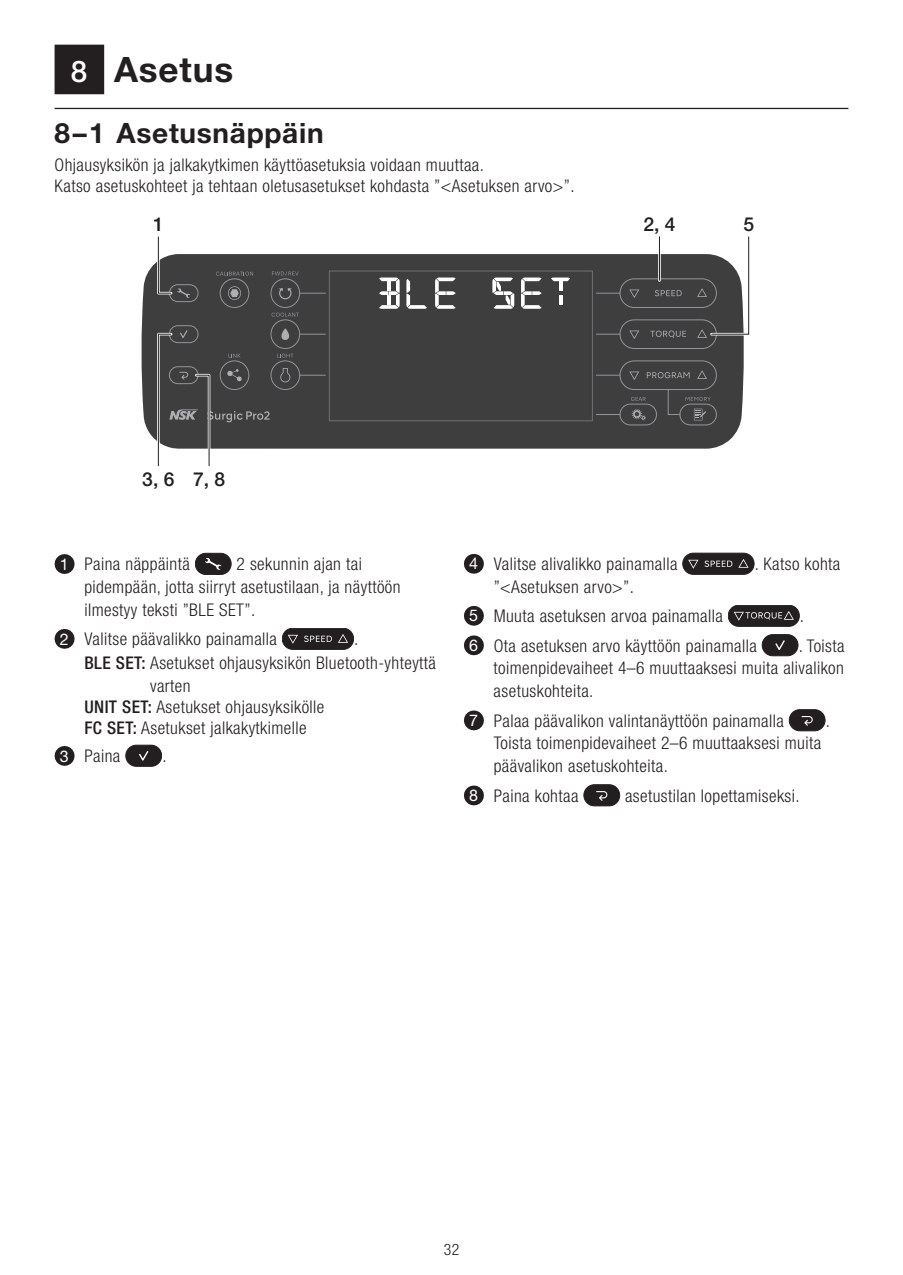
<style>
.page{position:relative;width:903px;height:1275px;background:#fff}
.page>*{position:absolute;margin:0;border:0;box-sizing:border-box;transform-origin:0 0}
.t1{font:700 35px "Helvetica Neue LT Pro";letter-spacing:.025em;color:#231f20}
.t2{font:700 28px "Helvetica Neue LT Pro";letter-spacing:.025em;color:#231f20}
.t3{font:500 19.25px "Helvetica Neue LT Pro";color:#231f20}
.t4{font:300 condensed 17.5px/22.8px "Helvetica Neue LT Pro";letter-spacing:.025em;color:#231f20}
.t5{font:300 condensed 15.75px "Helvetica Neue LT Pro";color:#231f20}
.s1{font-weight:500;font-size:29.75px;color:#fff}
.s2{font-weight:400;font-stretch:normal;font-size:16.1px;color:#fff}
.s3{font-weight:500}
</style>
<div class="page">
<div style="left:55px;top:45px;width:50px;height:49px;background:#231f20"></div>
<hr style="left:55px;top:108px;width:793px;height:1px;background:#231f20">
<div style="left:141px;top:254px;width:603px;height:195px;background:#3e3e3f"></div>
<div style="left:329px;top:271px;width:263px;height:150px;border:1px solid #6f7073"></div>
<svg style="left:551px;top:278px;width:19px;height:27px"></svg>
<svg style="left:521px;top:278px;width:21px;height:31px"></svg>
<svg style="left:492px;top:278px;width:22px;height:31px"></svg>
<svg style="left:435px;top:278px;width:21px;height:31px"></svg>
<svg style="left:406px;top:279px;width:21px;height:30px"></svg>
<svg style="left:379px;top:278px;width:21px;height:31px"></svg>
<svg style="left:228px;top:286px;width:13px;height:14px"></svg>
<svg style="left:280px;top:368px;width:11px;height:14px"></svg>
<svg style="left:281px;top:328px;width:8px;height:13px"></svg>
<svg style="left:629px;top:289px;width:10px;height:9px"></svg>
<svg style="left:629px;top:331px;width:10px;height:8px"></svg>
<svg style="left:697px;top:370px;width:10px;height:9px"></svg>
<svg style="left:629px;top:372px;width:10px;height:8px"></svg>
<svg style="left:279px;top:288px;width:13px;height:11px"></svg>
<svg style="left:655px;top:290px;width:27px;height:6px"></svg>
<svg style="left:650px;top:331px;width:36px;height:7px"></svg>
<svg style="left:647px;top:372px;width:43px;height:6px"></svg>
<svg style="left:632px;top:409px;width:14px;height:11px"></svg>
<div style="left:679px;top:404px;width:38px;height:21px;border:1px solid #939598;border-radius:10px"></div>
<div style="left:271px;top:278px;width:29px;height:30px;border:1px solid #939598;border-radius:50%"></div>
<div style="left:620px;top:278px;width:97px;height:30px;border:1px solid #939598;border-radius:14px"></div>
<div style="left:620px;top:320px;width:97px;height:29px;border:1px solid #939598;border-radius:14px"></div>
<div style="left:620px;top:361px;width:97px;height:29px;border:1px solid #939598;border-radius:14px"></div>
<div style="left:220px;top:278px;width:29px;height:30px;border:1px solid #939598;border-radius:50%"></div>
<div style="left:271px;top:361px;width:29px;height:29px;border:1px solid #939598;border-radius:50%"></div>
<div style="left:271px;top:320px;width:29px;height:29px;border:1px solid #939598;border-radius:50%"></div>
<div style="left:620px;top:404px;width:37px;height:21px;border:1px solid #939598;border-radius:10px"></div>
<svg style="left:596px;top:293px;width:24px;height:1px"></svg>
<svg style="left:596px;top:334px;width:24px;height:1px"></svg>
<svg style="left:596px;top:375px;width:24px;height:1px"></svg>
<svg style="left:300px;top:293px;width:25px;height:1px"></svg>
<svg style="left:300px;top:334px;width:25px;height:1px"></svg>
<svg style="left:300px;top:375px;width:25px;height:1px"></svg>
<svg style="left:596px;top:414px;width:24px;height:1px"></svg>
<div style="left:169px;top:325px;width:29px;height:18px;border:1px solid #939598;border-radius:8px"></div>
<div style="left:169px;top:284px;width:29px;height:18px;border:1px solid #939598;border-radius:8px"></div>
<svg style="left:216px;top:272px;width:37px;height:4px"></svg>
<svg style="left:272px;top:271px;width:27px;height:5px"></svg>
<svg style="left:272px;top:313px;width:27px;height:4px"></svg>
<svg style="left:277px;top:354px;width:16px;height:4px"></svg>
<svg style="left:631px;top:397px;width:15px;height:4px"></svg>
<svg style="left:667px;top:389px;width:44px;height:31px"></svg>
<hr style="left:658px;top:236px;width:3px;height:44px;background:#fff">
<hr style="left:659px;top:236px;width:1px;height:44px;background:#231f20">
<svg style="left:156px;top:236px;width:34px;height:62px"></svg>
<svg style="left:156px;top:330px;width:114px;height:137px"></svg>
<svg style="left:697px;top:236px;width:53px;height:102px"></svg>
<svg style="left:64px;top:554px;width:11px;height:20px"></svg>
<svg style="left:64px;top:629px;width:11px;height:20px"></svg>
<svg style="left:64px;top:746px;width:67px;height:20px"></svg>
<div style="left:195px;top:553px;width:36px;height:21px;background:#231f20;border-radius:11px"></div>
<div style="left:195px;top:553px;width:36px;height:22px;border:1px solid #231f20;border-radius:11px"></div>
<svg style="left:205px;top:558px;width:16px;height:12px"></svg>
<div style="left:282px;top:628px;width:72px;height:21px;background:#231f20;border-radius:11px"></div>
<div style="left:282px;top:628px;width:72px;height:22px;border:1px solid #231f20;border-radius:11px"></div>
<svg style="left:338px;top:634px;width:10px;height:9px"></svg>
<svg style="left:288px;top:635px;width:10px;height:9px"></svg>
<svg style="left:304px;top:636px;width:28px;height:6px"></svg>
<div style="left:126px;top:745px;width:36px;height:21px;background:#231f20;border-radius:11px"></div>
<div style="left:125px;top:745px;width:37px;height:22px;border:1px solid #231f20;border-radius:11px"></div>
<svg style="left:139px;top:751px;width:9px;height:10px"></svg>
<svg style="left:474px;top:554px;width:10px;height:20px"></svg>
<svg style="left:474px;top:606px;width:10px;height:20px"></svg>
<svg style="left:474px;top:635px;width:10px;height:20px"></svg>
<svg style="left:474px;top:710px;width:10px;height:20px"></svg>
<svg style="left:474px;top:785px;width:10px;height:20px"></svg>
<div style="left:683px;top:553px;width:71px;height:21px;background:#231f20;border-radius:11px"></div>
<div style="left:682px;top:553px;width:72px;height:22px;border:1px solid #231f20;border-radius:11px"></div>
<svg style="left:738px;top:559px;width:10px;height:9px"></svg>
<svg style="left:688px;top:560px;width:10px;height:9px"></svg>
<svg style="left:704px;top:561px;width:28px;height:6px"></svg>
<div style="left:728px;top:605px;width:71px;height:21px;background:#231f20;border-radius:11px"></div>
<div style="left:728px;top:605px;width:71px;height:22px;border:1px solid #231f20;border-radius:11px"></div>
<svg style="left:734px;top:611px;width:60px;height:10px"></svg>
<div style="left:762px;top:635px;width:36px;height:21px;background:#231f20;border-radius:11px"></div>
<div style="left:762px;top:634px;width:36px;height:22px;border:1px solid #231f20;border-radius:11px"></div>
<svg style="left:775px;top:640px;width:10px;height:10px"></svg>
<div style="left:789px;top:710px;width:36px;height:21px;background:#231f20;border-radius:11px"></div>
<div style="left:789px;top:709px;width:36px;height:22px;border:1px solid #231f20;border-radius:11px"></div>
<svg style="left:801px;top:716px;width:12px;height:10px"></svg>
<div style="left:584px;top:785px;width:36px;height:21px;background:#231f20;border-radius:11px"></div>
<div style="left:583px;top:784px;width:37px;height:22px;border:1px solid #231f20;border-radius:11px"></div>
<svg style="left:596px;top:791px;width:11px;height:10px"></svg>
<h1 class="t1" style="left:71px;top:47px;width:164px"><span class="s1">8</span> Asetus</h1>
<h2 class="t2" style="left:55px;top:115px;width:270px">8–1 Asetusnäppäin</h2>
<p class="t4" style="left:55px;top:155px;width:518px;line-height:21px">Ohjausyksikön ja jalkakytkimen käyttöasetuksia voidaan muuttaa.<br>Katso asetuskohteet ja tehtaan oletusasetukset kohdasta ”&lt;Asetuksen arvo&gt;”.</p>
<p class="t3" style="left:153px;top:213px;width:12px">1</p>
<p class="t3" style="left:643px;top:213px;width:34px">2, 4</p>
<p class="t3" style="left:743px;top:213px;width:12px">5</p>
<p class="t3" style="left:142px;top:468px;width:84px">3, 6 7, 8</p>
<p class="t4" style="left:60px;top:553px;width:132px"><span class="s2">1</span> Paina näppäintä</p>
<p class="t4" style="left:84px;top:553px;width:318px;text-indent:152px">2 sekunnin ajan tai pidempään, jotta siirryt asetustilaan, ja näyttöön ilmestyy teksti ”BLE SET”.</p>
<p class="t4" style="left:60px;top:627px;width:219px"><span class="s2">2</span> Valitse päävalikko painamalla</p>
<p class="t4" style="left:354px;top:627px;width:3px">.</p>
<p class="t4" style="left:84px;top:651px;width:353px"><span class="s3">BLE SET:</span> Asetukset ohjausyksikön Bluetooth-yhteyttä</p>
<p class="t4" style="left:150px;top:674px;width:42px">varten</p>
<p class="t4" style="left:84px;top:696px;width:241px;line-height:21px"><span class="s3">UNIT SET:</span> Asetukset ohjausyksikölle<br><span class="s3">FC SET:</span> Asetukset jalkakytkimelle</p>
<p class="t4" style="left:60px;top:744px;width:62px"><span class="s2">3</span> Paina</p>
<p class="t4" style="left:162px;top:744px;width:3px">.</p>
<p class="t4" style="left:469px;top:552px;width:210px"><span class="s2">4</span> Valitse alivalikko painamalla</p>
<p class="t4" style="left:755px;top:552px;width:87px">. Katso kohta</p>
<p class="t4" style="left:469px;top:572px;width:255px;line-height:29.2px;text-indent:24px">”&lt;Asetuksen arvo&gt;”.<br><span class="s2">5</span> Muuta asetuksen arvoa painamalla</p>
<p class="t4" style="left:800px;top:604px;width:3px">.</p>
<p class="t4" style="left:469px;top:634px;width:289px"><span class="s2">6</span> Ota asetuksen arvo käyttöön painamalla</p>
<p class="t4" style="left:494px;top:634px;width:352px;text-align:justify;text-indent:305px">. Toista toimenpidevaiheet 4–6 muuttaaksesi muita alivalikon asetuskohteita.</p>
<p class="t4" style="left:469px;top:709px;width:316px"><span class="s2">7</span> Palaa päävalikon valintanäyttöön painamalla</p>
<p class="t4" style="left:826px;top:709px;width:3px">.</p>
<p class="t4" style="left:494px;top:732px;width:329px">Toista toimenpidevaiheet 2–6 muuttaaksesi muita päävalikon asetuskohteita.</p>
<p class="t4" style="left:469px;top:784px;width:111px"><span class="s2">8</span> Paina kohtaa</p>
<p class="t4" style="left:625px;top:784px;width:173px">asetustilan lopettamiseksi.</p>
<p class="t5" style="left:444px;top:1240px;width:17px">32</p>
</div>
